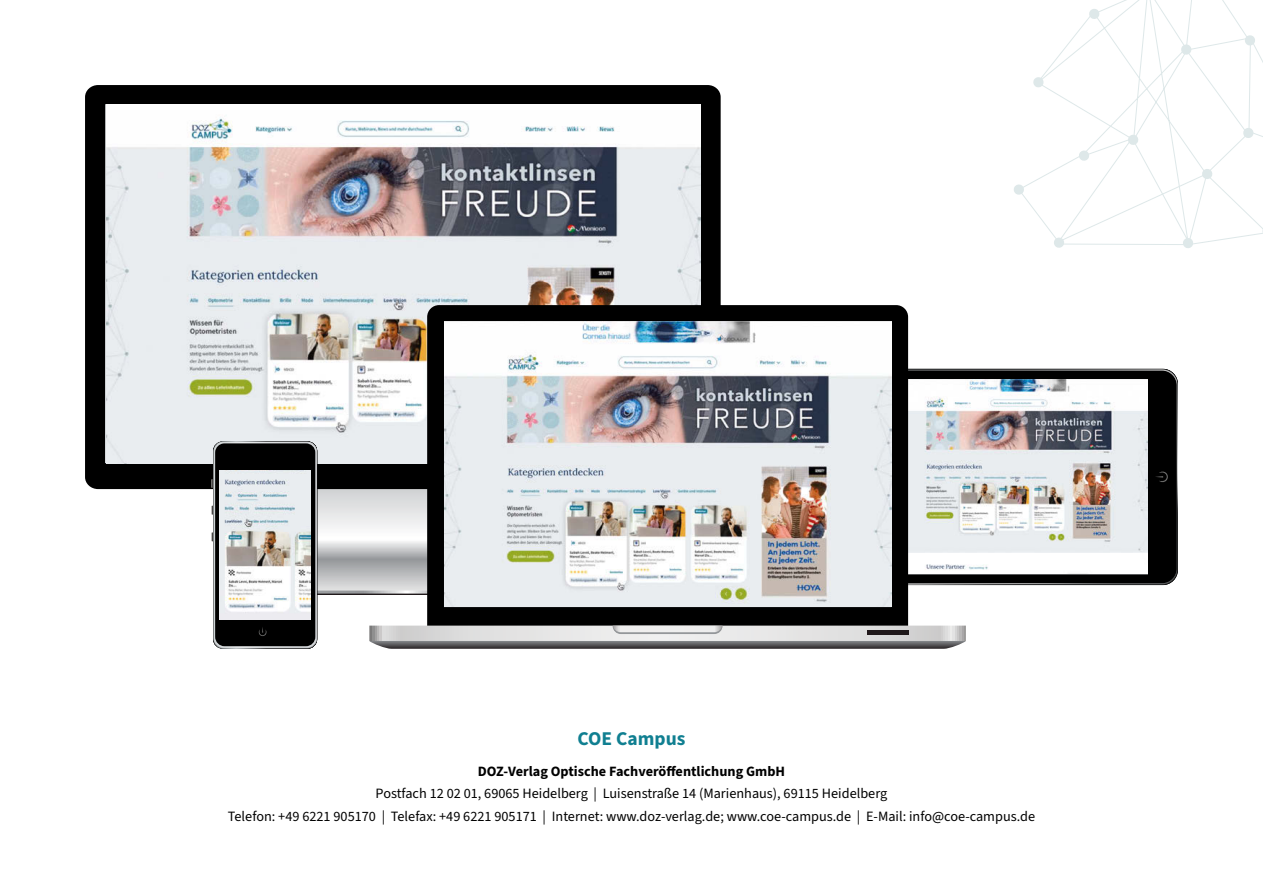
<style>
.page{position:relative;width:1263px;height:893px;background:#fff}
.page>*{position:absolute;margin:0;border:0;box-sizing:border-box;transform-origin:0 0}
.t1{font:700 19.5px "Source Sans 3";color:#107f91}
.t2{font:14.25px/22.5px "Source Sans 3";color:#000;text-align:center}
.t3{font:700 14.25px "Source Sans 3";color:#000}
</style>
<div class="page">
<div style="left:860px;top:371px;width:317px;height:212px;background:#000;border-radius:15px"></div>
<svg style="left:1155px;top:471px;width:13px;height:11px"></svg>
<img style="left:908px;top:380px;width:239px;height:194px">
<div style="left:85px;top:85px;width:636px;height:404px;background:#000;border-radius:12px"></div>
<img style="left:106px;top:105px;width:594px;height:358px">
<svg style="left:427px;top:305px;width:481px;height:136px"></svg>
<img style="left:445px;top:321px;width:446px;height:120px">
<svg style="left:212px;top:441px;width:754px;height:208px"></svg>
<img style="left:220px;top:470px;width:90px;height:150px">
<svg style="left:1014px;top:77px;width:179px;height:171px"></svg>
<svg style="left:1037px;top:0;width:226px;height:245px"></svg>
<h1 class="t1" style="left:578px;top:725px;width:109px">COE Campus</h1>
<p class="t3" style="left:478px;top:761px;width:309px">DOZ-Verlag Optische Fachveröffentlichung GmbH</p>
<p class="t2" style="left:228px;top:783px;width:809px">Postfach 12 02 01, 69065 Heidelberg | Luisenstraße 14 (Marienhaus), 69115 Heidelberg<br>Telefon: +49 6221 905170 | Telefax: +49 6221 905171 | Internet: www.doz-verlag.de; www.coe-campus.de | E-Mail: info@coe-campus.de</p>
</div>
